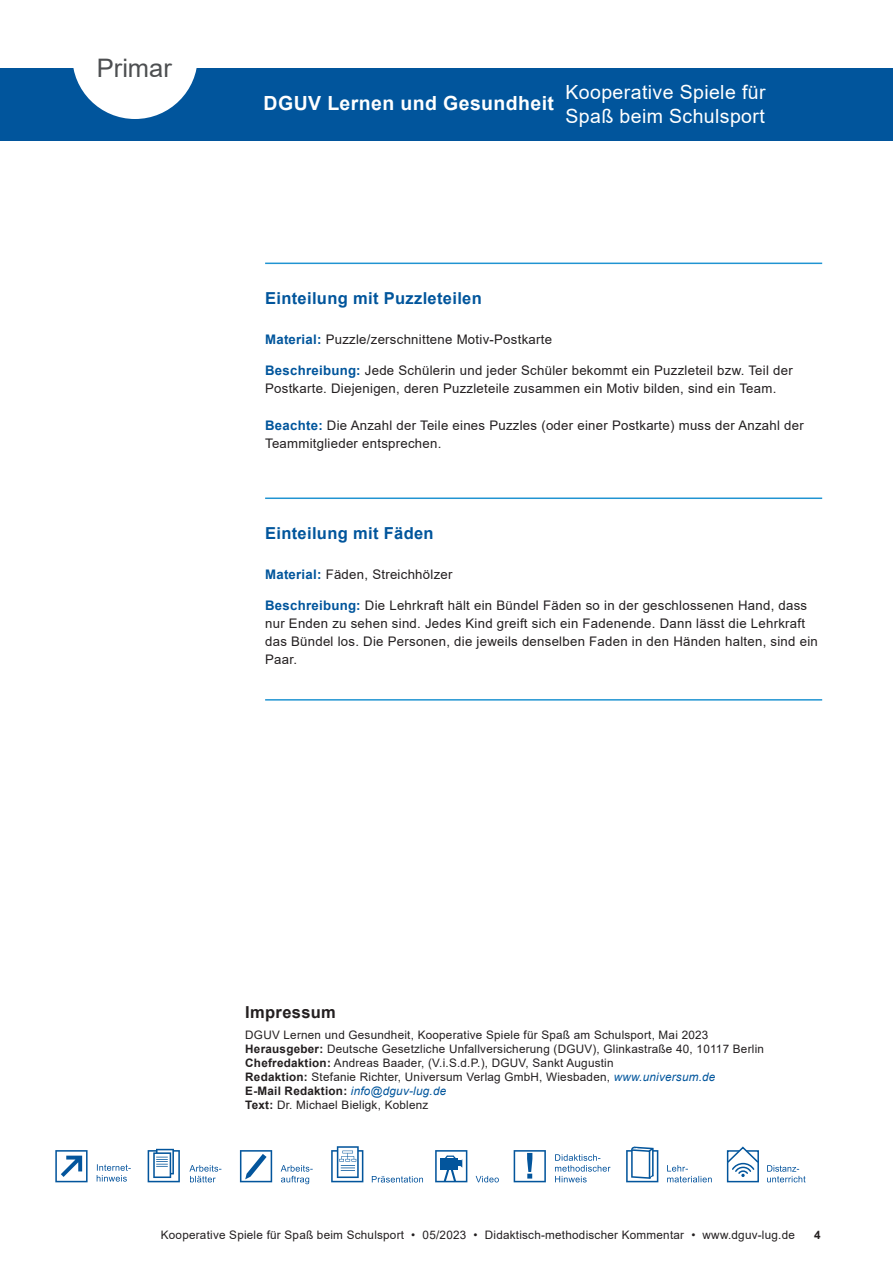
<style>
.page{position:relative;width:893px;height:1263px;background:#fff}
.page>*{position:absolute;margin:0;border:0;box-sizing:border-box;transform-origin:0 0}
.t1{font:25.5px "Arial";color:#4d4f51}
.t2{font:19.5px/23.4px "Arial";letter-spacing:.02em;color:#fff}
.t3{font:700 19.5px "Arial";letter-spacing:.02em;color:#fff}
.t4{font:700 16.5px "Arial";letter-spacing:.02em;color:#01559c}
.t5{font:700 16.5px "Arial";letter-spacing:.02em;color:#231f20}
.t6{font:13.2px/18px "Arial";letter-spacing:.02em;color:#231f20}
.t7{font:11.7px/14.1px "Arial";letter-spacing:.02em;color:#231f20}
.t8{font:700 11.7px "Arial";color:#231f20}
.s1{font-weight:700;color:#01559c}
.s2{font-weight:700}
.s3{font-style:italic;color:#01559c}
</style>
<div class="page">
<div style="left:0;top:68px;width:893px;height:72px;background:#01559c"></div>
<svg style="left:73px;top:68px;width:124px;height:51px"></svg>
<svg style="left:55px;top:1150px;width:33px;height:32px"></svg>
<svg style="left:97px;top:1164px;width:34px;height:17px"></svg>
<svg style="left:148px;top:1149px;width:32px;height:33px"></svg>
<svg style="left:189px;top:1165px;width:32px;height:17px"></svg>
<svg style="left:240px;top:1150px;width:32px;height:32px"></svg>
<svg style="left:281px;top:1165px;width:32px;height:19px"></svg>
<svg style="left:331px;top:1146px;width:32px;height:36px"></svg>
<svg style="left:435px;top:1150px;width:32px;height:32px"></svg>
<svg style="left:476px;top:1176px;width:23px;height:6px"></svg>
<svg style="left:514px;top:1150px;width:32px;height:32px"></svg>
<svg style="left:555px;top:1154px;width:55px;height:28px"></svg>
<svg style="left:372px;top:1176px;width:51px;height:6px"></svg>
<div style="left:727px;top:1150px;width:32px;height:32px;background:#fff;border:2px solid #03559c"></div>
<svg style="left:726px;top:1146px;width:33px;height:31px"></svg>
<svg style="left:667px;top:1165px;width:45px;height:17px"></svg>
<svg style="left:626px;top:1146px;width:32px;height:36px"></svg>
<svg style="left:767px;top:1165px;width:39px;height:17px"></svg>
<hr style="left:265px;top:263px;width:557px;height:1px;background:#2094d2">
<hr style="left:265px;top:497px;width:557px;height:2px;background:#2094d2">
<hr style="left:265px;top:699px;width:557px;height:2px;background:#2094d2">
<h1 class="t1" style="left:97px;top:50px;width:77px">Primar</h1>
<h2 class="t3" style="left:264px;top:89px;width:292px">DGUV Lernen und Gesundheit</h2>
<h2 class="t2" style="left:566px;top:81px;width:202px">Kooperative Spiele für<br>Spaß beim Schulsport</h2>
<p class="t4" style="left:265px;top:286px;width:218px">Einteilung mit Puzzleteilen</p>
<p class="t6" style="left:265px;top:330px;width:288px"><span class="s1">Material:</span> Puzzle/zerschnittene Motiv-Postkarte</p>
<p class="t6" style="left:265px;top:362px;width:529px"><span class="s1">Beschreibung:</span> Jede Schülerin und jeder Schüler bekommt ein Puzzleteil bzw. Teil der<br>Postkarte. Diejenigen, deren Puzzleteile zusammen ein Motiv bilden, sind ein Team.</p>
<p class="t6" style="left:265px;top:416px;width:540px"><span class="s1">Beachte:</span> Die Anzahl der Teile eines Puzzles (oder einer Postkarte) muss der Anzahl der<br>Teammitglieder entsprechen.</p>
<p class="t4" style="left:265px;top:521px;width:170px">Einteilung mit Fäden</p>
<p class="t6" style="left:265px;top:565px;width:189px"><span class="s1">Material:</span> Fäden, Streichhölzer</p>
<p class="t6" style="left:265px;top:596px;width:554px"><span class="s1">Beschreibung:</span> Die Lehrkraft hält ein Bündel Fäden so in der geschlossenen Hand, dass nur Enden zu sehen sind. Jedes Kind greift sich ein Fadenende. Dann lässt die Lehrkraft das Bündel los. Die Personen, die jeweils denselben Faden in den Händen halten, sind ein Paar.</p>
<p class="t5" style="left:245px;top:1001px;width:92px">Impressum</p>
<p class="t7" style="left:245px;top:1028px;width:520px">DGUV Lernen und Gesundheit, Kooperative Spiele für Spaß am Schulsport, Mai 2023<br><span class="s2">Herausgeber:</span> Deutsche Gesetzliche Unfallversicherung (DGUV), Glinkastraße 40, 10117 Berlin <span class="s2">Chefredaktion:</span> Andreas Baader, (V.i.S.d.P.), DGUV, Sankt Augustin<br><span class="s2">Redaktion:</span> Stefanie Richter, Universum Verlag GmbH, Wiesbaden, <span class="s3">www.universum.de<br></span><span class="s2">E-Mail Redaktion:</span> <span class="s3">info@dguv-lug.de<br></span><span class="s2">Text:</span> Dr. Michael Bieligk, Koblenz</p>
<p class="t7" style="left:161px;top:1228px;width:636px">Kooperative Spiele für Spaß beim Schulsport • 05/2023 • Didaktisch-methodischer Kommentar • www.dguv-lug.de</p>
<p class="t8" style="left:814px;top:1227px;width:8px">4</p>
</div>
